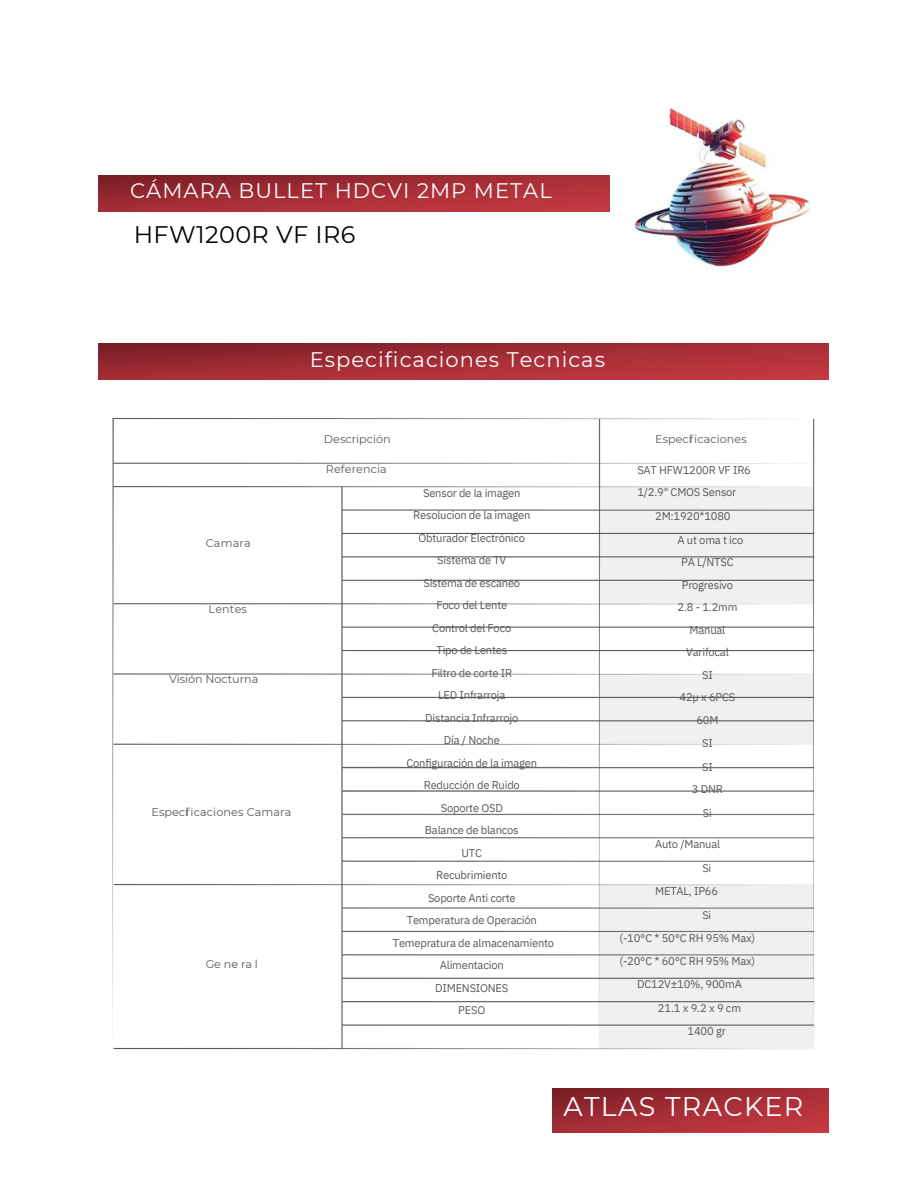
<style>
.page{position:relative;width:918px;height:1188px;background:#fff}
.page>*{position:absolute;margin:0;border:0;box-sizing:border-box;transform-origin:0 0}
.t1{font:27px "Montserrat";letter-spacing:.05em;color:#fff}
.t2{font:24px "Montserrat";letter-spacing:.015em;color:#000}
.t3{font:21px "Montserrat";letter-spacing:.05em;color:#fff}
.t4{font:11.25px/22.5px "IBM Plex Sans";letter-spacing:-.02em;color:#595959;text-align:center}
.t5{font:11.25px "Montserrat";letter-spacing:.005em;color:#595959}
</style>
<div class="page">
<img style="left:98px;top:106px;width:731px;height:1027px">
<img style="left:98px;top:175px;width:512px;height:36px">
<img style="left:553px;top:1089px;width:275px;height:43px">
<img style="left:98px;top:344px;width:730px;height:36px">
<img style="left:634px;top:107px;width:180px;height:173px">
<p class="t3" style="left:130px;top:178px;width:423px">CÁMARA BULLET HDCVI 2MP METAL</p>
<p class="t2" style="left:134px;top:219px;width:223px">HFW1200R VF IR6</p>
<p class="t3" style="left:310px;top:346px;width:297px">Especificaciones Tecnicas</p>
<p class="t5" style="left:206px;top:536px;width:47px">Camara</p>
<h4 class="t5" style="left:209px;top:602px;width:40px">Lentes</h4>
<p class="t5" style="left:169px;top:673px;width:91px">Visión Nocturna</p>
<p class="t5" style="left:152px;top:805px;width:141px">Especficaciones Camara</p>
<p class="t5" style="left:206px;top:957px;width:54px">Ge ne ra l</p>
<p class="t5" style="left:324px;top:432px;width:68px">Descripción</p>
<p class="t5" style="left:326px;top:463px;width:62px">Referencia</p>
<p class="t4" style="left:393px;top:481px;width:163px">Sensor de la imagen<br>Resolucion de la imagen<br>Obturador Electrónico<br>Sistema de TV<br>Sistema de escaneo<br>Foco del Lente<br>Control del Foco<br>Tipo de Lentes<br>Filtro de corte IR<br>LED Infrarroja<br>Distancia Infrarrojo<br>Día / Noche<br>Configuración de la imagen<br>Reducción de Ruido<br>Soporte OSD<br>Balance de blancos<br>UTC<br>Recubrimiento<br>Soporte Anti corte<br>Temperatura de Operación<br>Temepratura de almacenamiento<br>Alimentacion<br>DIMENSIONES<br>PESO</p>
<p class="t5" style="left:655px;top:432px;width:93px">Especficaciones</p>
<p class="t4" style="left:637px;top:458px;width:115px;text-align:left">SAT HFW1200R VF IR6<br>1/2.9" CMOS Sensor</p>
<p class="t4" style="left:655px;top:505px;width:77px">2M:1920*1080</p>
<h5 class="t4" style="left:678px;top:528px;width:67px">A ut oma t ico<br>PA L/NTSC<br>Progresivo<br>2.8 - 1.2mm<br>Manual<br>Varifocal<br>SI</h5>
<p class="t4" style="left:680px;top:686px;width:57px">42µ x 6PCS<br>60M</p>
<p class="t4" style="left:702px;top:731px;width:12px;line-height:23.7px;text-align:left">SI<br>SI</p>
<p class="t4" style="left:692px;top:777px;width:33px;line-height:23.7px">3 DNR<br>Si</p>
<p class="t4" style="left:655px;top:832px;width:67px">Auto /Manual</p>
<p class="t4" style="left:702px;top:857px;width:11px">Si</p>
<p class="t4" style="left:655px;top:879px;width:64px">METAL, IP66</p>
<p class="t4" style="left:702px;top:903px;width:11px">Si</p>
<p class="t4" style="left:620px;top:926px;width:137px">(-10°C * 50°C RH 95% Max)</p>
<p class="t4" style="left:620px;top:950px;width:137px">(-20°C * 60°C RH 95% Max)</p>
<h5 class="t4" style="left:637px;top:973px;width:106px">DC12V±10%, 900mA</h5>
<p class="t4" style="left:658px;top:996px;width:85px">21.1 x 9.2 x 9 cm</p>
<p class="t4" style="left:688px;top:1020px;width:40px">1400 gr</p>
<p class="t1" style="left:563px;top:1090px;width:242px">ATLAS TRACKER</p>
</div>
